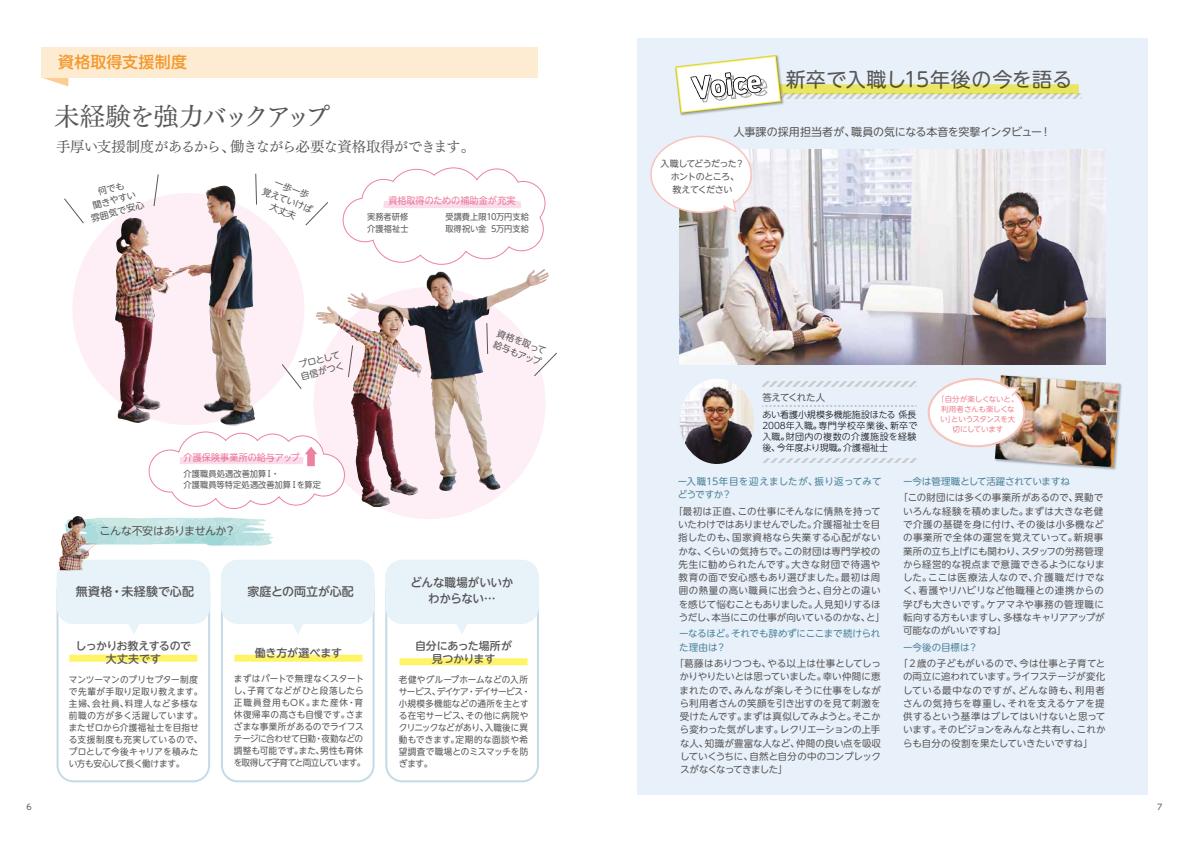
<style>
.page{position:relative;width:1191px;height:842px;background:#fff}
.page>*{position:absolute;margin:0;border:0;box-sizing:border-box;transform-origin:0 0}
.t1{font:25.5px "Tsuku Min Pro M";letter-spacing:-.09em;color:#595757}
.t2{font:20px "UD Shin M Go Pro";letter-spacing:.005em;color:#595757}
.t3{font:500 16px "UD Shin M Go Pro";letter-spacing:.005em;color:#f3982d}
.t4{font:14.5px "Tsuku Min Pro M";letter-spacing:-.065em;color:#595757}
.t5{font:500 12px "UD Shin M Go Pro";letter-spacing:-.005em;color:#595757}
.t6{font:500 12px/16px "UD Shin M Go Pro";letter-spacing:-.03em;color:#595757;text-align:center;scale:.96 1}
.t7{font:11px "UD Shin M Go Pro";letter-spacing:-.03em;color:#595757}
.t8{font:500 11px/13px "UD Shin M Go Pro";letter-spacing:-.02em;color:#595757;text-align:center}
.t9{font:9.5px/13.3px "UD Shin M Go Pro";letter-spacing:.01em;color:#595757;text-align:justify}
.t10{font:9.5px/13.3px "UD Shin M Go Pro";letter-spacing:-.005em;color:#4c829a}
.t11{font:9.5px/13.3px "UD Shin M Go Pro";letter-spacing:.015em;color:#4c829a}
.t12{font:9.5px "UD Shin M Go Pro";color:#ed81a2;scale:.96 1}
.t13{font:9.5px "UD Shin M Go Pro";letter-spacing:-.065em;color:#595757}
.t14{font:9px/12px "UD Shin M Go Pro";color:#595757;scale:.96 1}
.t15{font:9px/12px "UD Shin M Go Pro";letter-spacing:.02em;color:#595757;scale:.96 1}
.t16{font:300 9px/11px "UD Shin M Go Pro";letter-spacing:.02em;color:#000;text-align:justify}
.t17{font:9px/12px "UD Shin M Go Pro";color:#595757;text-align:center}
.t18{font:9px/13px "UD Shin M Go Pro";letter-spacing:-.065em;color:#595757;text-align:center}
.t19{font:8.6px/11.4px "UD Shin M Go Pro";letter-spacing:.01em;color:#595757;scale:.96 1}
.t20{font:8.6px/16.6px "UD Shin M Go Pro";color:#ed81a2;scale:.96 1}
.t21{font:8px "UD Shin M Go Pro";color:#595757}
.t22{font:7.5px/10px "UD Shin M Go Pro";letter-spacing:-.03em;color:#ee8191;text-align:center}
.s1{font-size:9.5px}
.s2{color:#595757}
</style>
<div class="page">
<div style="left:637px;top:38px;width:510px;height:757px;background:#e8f1fa"></div>
<svg style="left:785px;top:93px;width:296px;height:6px"></svg>
<img style="left:680px;top:150px;width:425px;height:215px">
<img style="left:679px;top:379px;width:75px;height:85px">
<img style="left:994px;top:380px;width:128px;height:90px">
<img style="left:995px;top:375px;width:124px;height:92px">
<svg style="left:762px;top:382px;width:154px;height:5px"></svg>
<svg style="left:762px;top:458px;width:154px;height:5px"></svg>
<svg style="left:762px;top:406px;width:154px;height:1px"></svg>
<div style="left:772px;top:84px;width:306px;height:10px;background:#e8e663"></div>
<img style="left:680px;top:84px;width:105px;height:32px">
<svg style="left:675px;top:55px;width:107px;height:59px"></svg>
<div style="left:651px;top:136px;width:100px;height:76px;background:#fff;border-radius:50%"></div>
<div style="left:650px;top:136px;width:102px;height:77px;border:2px solid #f7c4bc;border-radius:50%"></div>
<svg style="left:722px;top:199px;width:15px;height:15px"></svg>
<div style="left:928px;top:379px;width:96px;height:67px;background:#fff;border-radius:50%"></div>
<div style="left:927px;top:378px;width:98px;height:69px;border:2px solid #f7c4bc;border-radius:50%"></div>
<svg style="left:1006px;top:386px;width:16px;height:12px"></svg>
<img style="left:72px;top:193px;width:232px;height:232px;border-radius:50%">
<img style="left:313px;top:287px;width:232px;height:232px;border-radius:50%">
<svg style="left:41px;top:77px;width:27px;height:9px"></svg>
<div style="left:41px;top:47px;width:496px;height:30px;background:#feecd2"></div>
<div style="left:57px;top:560px;width:153px;height:64px;background:#e7f2f9;border-radius:17px"></div>
<div style="left:221px;top:560px;width:153px;height:64px;background:#e7f2f9;border-radius:17px"></div>
<div style="left:385px;top:560px;width:154px;height:64px;background:#e7f2f9;border-radius:17px"></div>
<svg style="left:57px;top:611px;width:153px;height:171px"></svg>
<svg style="left:221px;top:610px;width:153px;height:172px"></svg>
<svg style="left:385px;top:574px;width:154px;height:208px"></svg>
<svg style="left:96px;top:517px;width:177px;height:29px;background:#c5e5e4"></svg>
<img style="left:148px;top:185px;width:76px;height:92px">
<img style="left:361px;top:269px;width:183px;height:39px">
<img style="left:59px;top:516px;width:37px;height:54px">
<svg style="left:64px;top:198px;width:20px;height:26px"></svg>
<svg style="left:153px;top:174px;width:6px;height:33px"></svg>
<svg style="left:281px;top:363px;width:21px;height:26px"></svg>
<svg style="left:347px;top:344px;width:7px;height:34px"></svg>
<svg style="left:255px;top:173px;width:2px;height:32px"></svg>
<svg style="left:305px;top:202px;width:24px;height:24px"></svg>
<svg style="left:486px;top:322px;width:2px;height:33px"></svg>
<svg style="left:533px;top:352px;width:24px;height:25px"></svg>
<svg style="left:342px;top:167px;width:204px;height:98px"></svg>
<svg style="left:149px;top:431px;width:196px;height:78px"></svg>
<h3 class="t3" style="left:58px;top:49px;width:130px">資格取得支援制度</h3>
<h1 class="t1" style="left:54px;top:93px;width:277px">未経験を強力バックアップ</h1>
<h3 class="t4" style="left:56px;top:133px;width:420px">手厚い支援制度があるから、働きながら必要な資格取得ができます。</h3>
<p class="t17" style="left:83px;top:189px;width:56px;rotate:-15deg">何でも<br>聞きやすい雰囲気で安心</p>
<p class="t17" style="left:269px;top:173px;width:54px;rotate:21deg">一歩一歩<br>覚えていけば大丈夫</p>
<p class="t20" style="left:367px;top:192px;width:156px;text-indent:-149px">　　　　　　　　　　　　　　　　　　　　　<span class="s1">資格取得のための補助金が充実</span><span class="s2">実務者研修</span></p>
<p class="t19" style="left:445px;top:211px;width:89px">受講費上限10万円支給</p>
<p class="t19" style="left:367px;top:222px;width:45px">介護福祉士</p>
<p class="t19" style="left:445px;top:222px;width:89px">取得祝い金 5万円支給</p>
<p class="t17" style="left:296px;top:359px;width:46px;text-align:left;rotate:-15deg">プロとして自信がつく</p>
<p class="t12" style="left:183px;top:449px;width:122px">介護保険事業所の給与アップ</p>
<p class="t19" style="left:183px;top:467px;width:145px">介護職員処遇改善加算Ⅰ・<br>介護職員等特定処遇改善加算Ⅰを算定</p>
<p class="t17" style="left:500px;top:327px;width:53px;text-align:left;rotate:21deg">資格を取って給与もアップ</p>
<p class="t7" style="left:100px;top:522px;width:138px">こんな不安はありませんか？</p>
<p class="t5" style="left:76px;top:582px;width:120px">無資格・未経験で心配</p>
<p class="t5" style="left:247px;top:582px;width:108px">家庭との両立が心配</p>
<p class="t8" style="left:76px;top:638px;width:117px">しっかりお教えするので大丈夫です</p>
<p class="t15" style="left:69px;top:673px;width:141px">マンツーマンのプリセプター制度で先輩が手取り足取り教えます。主婦、会社員、料理人など多様な前職の方が多く活躍しています。またゼロから介護福祉士を目指せる支援制度も充実しているので、プロとして今後キャリアを積みたい方も安心して長く働けます。</p>
<p class="t8" style="left:255px;top:645px;width:89px">働き方が選べます</p>
<p class="t14" style="left:234px;top:672px;width:139px">まずはパートで無理なくスタートし、子育てなどがひと段落したら正職員登用もＯＫ。また産休・育休復帰率の高さも自慢です。さまざまな事業所があるのでライフステージに合わせて日勤・夜勤などの調整も可能です。また、男性も育休を取得して子育てと両立しています。</p>
<p class="t6" style="left:410px;top:574px;width:109px">どんな職場がいいかわからない…</p>
<p class="t8" style="left:415px;top:639px;width:99px">自分にあった場所が見つかります</p>
<p class="t14" style="left:399px;top:673px;width:139px">老健やグループホームなどの入所サービス、デイケア・デイサービス・小規模多機能などの通所を主とする在宅サービス、その他に病院やクリニックなどがあり、入職後に異動もできます。定期的な面談や希望調査で職場とのミスマッチを防ぎます。</p>
<h2 class="t2" style="left:786px;top:63px;width:288px">新卒で入職し15年後の今を語る</h2>
<p class="t7" style="left:734px;top:123px;width:319px">人事課の採用担当者が、職員の気になる本音を突撃インタビュー！</p>
<p class="t18" style="left:660px;top:156px;width:85px">入職してどうだった？ホントのところ、<br>教えてください</p>
<p class="t13" style="left:762px;top:389px;width:64px">答えてくれた人</p>
<p class="t16" style="left:762px;top:409px;width:157px">あい看護小規模多機能施設ほたる 係長2008年入職。専門学校卒業後、新卒で入職。財団内の複数の介護施設を経験後、今年度より現職。介護福祉士</p>
<p class="t22" style="left:937px;top:394px;width:83px">「自分が楽しくないと、利用者さんも楽しくない」というスタンスを大切にしています</p>
<p class="t11" style="left:678px;top:474px;width:205px">ー入職15年目を迎えましたが、振り返ってみてどうですか？</p>
<p class="t9" style="left:673px;top:504px;width:213px;text-align:center">「最初は正直、この仕事にそんなに情熱を持っていたわけではありませんでした。介護福祉士を目指したのも、国家資格なら失業する心配がないかな、くらいの気持ちで。この財団は専門学校の先生に勧められたんです。大きな財団で待遇や教育の面で安心感もあり選びました。最初は周囲の熱量の高い職員に出会うと、自分との違いを感じて悩むこともありました。人見知りするほうだし、本当にこの仕事が向いているのかな、と」</p>
<p class="t10" style="left:679px;top:627px;width:203px">ーなるほど。それでも辞めずにここまで続けられた理由は？</p>
<p class="t9" style="left:679px;top:656px;width:203px;text-indent:-5px">「葛藤はありつつも、やる以上は仕事としてしっかりやりたいとは思っていました。幸い仲間に恵まれたので、みんなが楽しそうに仕事をしながら利用者さんの笑顔を引き出すのを見て刺激を受けたんです。まずは真似してみようと。そこから変わった気がします。レクリエーションの上手な人、知識が豊富な人など、仲間の良い点を吸収していくうちに、自然と自分の中のコンプレックスがなくなってきました」</p>
<p class="t10" style="left:903px;top:474px;width:168px">ー今は管理職として活躍されていますね</p>
<p class="t9" style="left:903px;top:491px;width:203px;text-align:left;text-indent:-5px">「この財団には多くの事業所があるので、異動でいろんな経験を積めました。まずは大きな老健で介護の基礎を身に付け、その後は小多機などの事業所で全体の運営を覚えていって。新規事業所の立ち上げにも関わり、スタッフの労務管理から経営的な視点まで意識できるようになりました。ここは医療法人なので、介護職だけでなく、看護やリハビリなど他職種との連携からの学びも大きいです。ケアマネや事務の管理職に転向する方もいますし、多様なキャリアアップが可能なのがいいですね」</p>
<p class="t10" style="left:903px;top:640px;width:76px">ー今後の目標は？</p>
<p class="t9" style="left:903px;top:656px;width:204px;text-indent:-5px">「２歳の子どもがいるので、今は仕事と子育てとの両立に追われています。ライフステージが変化している最中なのですが、どんな時も、利用者さんの気持ちを尊重し、それを支えるケアを提供するという基準はブレてはいけないと思っています。そのビジョンをみんなと共有し、これからも自分の役割を果たしていきたいですね」</p>
<p class="t21" style="left:27px;top:801px;width:7px">6</p>
<p class="t21" style="left:1157px;top:801px;width:7px">7</p>
</div>
